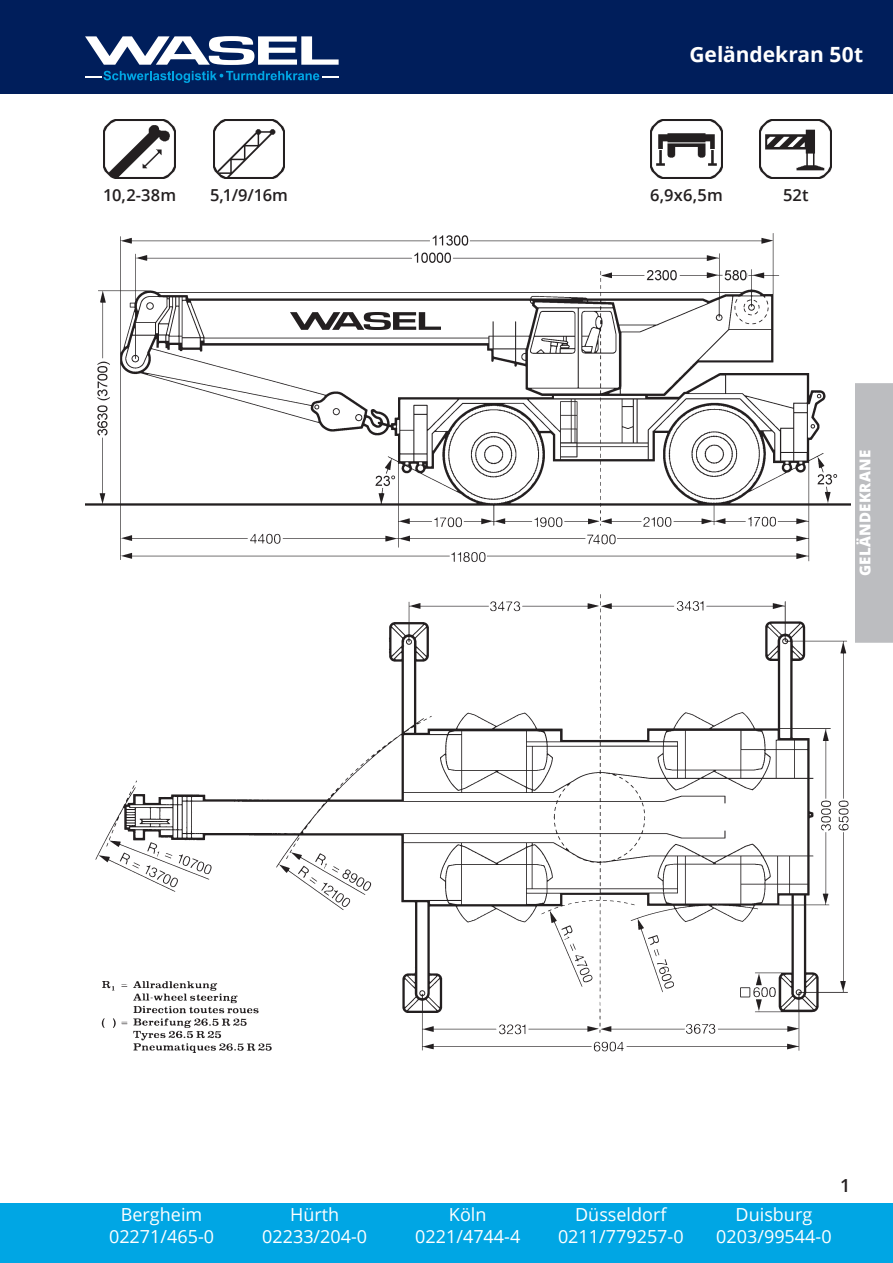
<style>
.page{position:relative;width:893px;height:1263px;background:#fff}
.page>*{position:absolute;margin:0;border:0;box-sizing:border-box;transform-origin:0 0}
.t1{font:700 21px "Open Sans";color:#fff}
.t2{font:18px/21.6px "Open Sans";color:#fff;text-align:center}
.t3{font:600 18px "Open Sans";color:#231f20}
.t4{font:600 16.5px "Open Sans";letter-spacing:.01em;color:#231f20}
.t5{font:800 15px "Open Sans";letter-spacing:.02em;color:#fff}
</style>
<div class="page">
<div style="left:855px;top:382px;width:38px;height:262px;background:#bcbdc0"></div>
<div style="left:0;top:0;width:893px;height:94px;background:#001e5b"></div>
<div style="left:0;top:1203px;width:893px;height:60px;background:#00a6e4"></div>
<svg style="left:85px;top:36px;width:254px;height:29px"></svg>
<svg style="left:85px;top:71px;width:254px;height:12px"></svg>
<hr style="left:855px;top:643px;width:38px;height:3px;background:#fff">
<hr style="left:855px;top:380px;width:38px;height:3px;background:#fff">
<img style="left:85px;top:234px;width:765px;height:818px">
<img style="left:104px;top:119px;width:72px;height:60px">
<img style="left:213px;top:119px;width:72px;height:60px">
<img style="left:651px;top:119px;width:71px;height:60px">
<img style="left:760px;top:119px;width:72px;height:60px">
<img style="left:291px;top:312px;width:150px;height:17px">
<p class="t1" style="left:689px;top:40px;width:175px">Geländekran 50t</p>
<p class="t4" style="left:103px;top:184px;width:75px">10,2-38m</p>
<p class="t4" style="left:210px;top:184px;width:79px">5,1/9/16m</p>
<p class="t4" style="left:650px;top:184px;width:74px">6,9x6,5m</p>
<p class="t4" style="left:783px;top:184px;width:27px">52t</p>
<p class="t5" style="left:854px;top:576px;width:128px;rotate:-90deg">GELÄNDEKRANE</p>
<p class="t2" style="left:109px;top:1204px;width:107px">Bergheim<br>02271/465-0</p>
<p class="t2" style="left:262px;top:1204px;width:107px">Hürth<br>02233/204-0</p>
<p class="t2" style="left:415px;top:1204px;width:107px">Köln<br>0221/4744-4</p>
<p class="t2" style="left:558px;top:1204px;width:127px">Düsseldorf<br>0211/779257-0</p>
<p class="t2" style="left:716px;top:1204px;width:117px">Duisburg<br>0203/99544-0</p>
<p class="t3" style="left:840px;top:1173px;width:12px">1</p>
</div>
